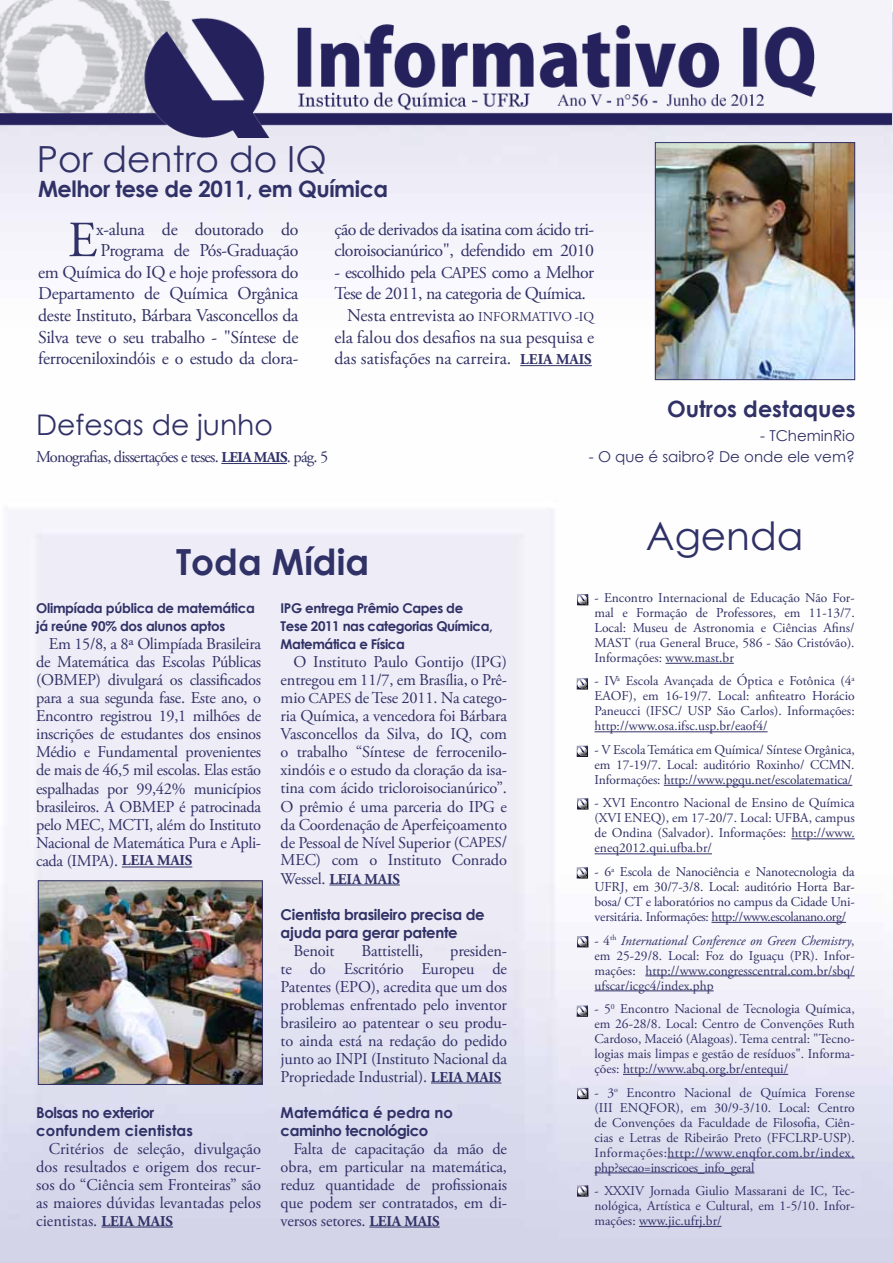
<style>
.page{position:relative;width:893px;height:1263px;background:#fff}
.page>*{position:absolute;margin:0;border:0;box-sizing:border-box;transform-origin:0 0}
.t1{font:50.55px "Adobe Garamond Pro";color:#303166}
.t2{font:39px "Century Gothic";color:#303166}
.t3{font:36px "Century Gothic";color:#303166}
.t4{font:700 36px "Century Gothic";color:#303166}
.t5{font:28.5px "Century Gothic";color:#303166}
.t6{font:700 22.5px "Century Gothic";letter-spacing:-.02em;color:#303166}
.t7{font:700 22.5px "Century Gothic";color:#303166}
.t8{font:18px/21.6px "Adobe Garamond Pro";letter-spacing:-.02em;color:#303166;text-align:right}
.t9{font:18px "Adobe Garamond Pro";color:#303166}
.t10{font:16.5px/18px "Adobe Garamond Pro";letter-spacing:-.01em;color:#303166;text-align:justify}
.t11{font:16.5px "Adobe Garamond Pro";letter-spacing:-.05em;color:#303166}
.t12{font:700 15px/18px "Century Gothic";letter-spacing:-.02em;color:#303166}
.t13{font:15px "Century Gothic";color:#303166}
.t14{font:700 15px/18px "Century Gothic";letter-spacing:.01em;color:#303166}
.t15{font:700 15px "Adobe Garamond Pro";letter-spacing:-.01em;color:#303166}
.t16{font:13.5px/15px "Adobe Garamond Pro";color:#303166;text-align:justify}
.t17{font:700 13.5px/18px "Century Gothic";letter-spacing:-.03em;color:#303166}
.s1{font-size:16.5px}
.s2{font-size:13.5px}
.s3{font-weight:700;font-size:15px}
.s4{font-size:15px}
.s5{font-weight:400;font-size:16.5px}
.s6{font-style:italic}
</style>
<div class="page">
<img style="left:0;top:13px;width:893px;height:1250px">
<hr style="left:221px;top:463px;width:66px;height:1px;background:#303166">
<img style="left:0;top:0;width:891px;height:138px">
<hr style="left:665px;top:663px;width:69px;height:1px;background:#303166">
<hr style="left:595px;top:731px;width:173px;height:1px;background:#303166">
<hr style="left:664px;top:785px;width:188px;height:1px;background:#303166">
<hr style="left:791px;top:838px;width:64px;height:1px;background:#303166">
<hr style="left:595px;top:853px;width:117px;height:1px;background:#303166">
<hr style="left:711px;top:922px;width:135px;height:1px;background:#303166">
<hr style="left:645px;top:975px;width:210px;height:1px;background:#303166">
<hr style="left:595px;top:990px;width:119px;height:1px;background:#303166">
<hr style="left:623px;top:1074px;width:165px;height:1px;background:#303166">
<hr style="left:668px;top:1157px;width:187px;height:1px;background:#303166">
<hr style="left:595px;top:1172px;width:159px;height:1px;background:#303166">
<hr style="left:639px;top:1226px;width:83px;height:1px;background:#303166">
<img style="left:40px;top:883px;width:221px;height:200px">
<div style="left:38px;top:881px;width:225px;height:204px;border:1px solid #303166"></div>
<hr style="left:122px;top:867px;width:70px;height:1px;background:#303166">
<hr style="left:101px;top:1227px;width:72px;height:1px;background:#303166">
<div style="left:575px;top:739px;width:15px;height:15px;background:#fff"></div>
<div style="left:575px;top:745px;width:15px;height:21px;background:#000;opacity:.75"></div>
<div style="left:566px;top:791px;width:25px;height:26px;background:#fff"></div>
<div style="left:568px;top:798px;width:23px;height:20px;background:#000;opacity:.75"></div>
<div style="left:566px;top:860px;width:24px;height:26px;background:#fff"></div>
<div style="left:568px;top:867px;width:22px;height:20px;background:#000;opacity:.75"></div>
<div style="left:566px;top:929px;width:25px;height:26px;background:#f7f6fc"></div>
<div style="left:568px;top:936px;width:23px;height:20px;background:#000;opacity:.75"></div>
<div style="left:566px;top:587px;width:25px;height:26px;background:#fff"></div>
<div style="left:568px;top:594px;width:23px;height:20px;background:#000;opacity:.75"></div>
<div style="left:566px;top:671px;width:24px;height:26px;background:#fff"></div>
<div style="left:568px;top:678px;width:22px;height:20px;background:#000;opacity:.75"></div>
<div style="left:566px;top:999px;width:24px;height:25px;background:#f1effa"></div>
<div style="left:568px;top:1005px;width:22px;height:21px;background:#000;opacity:.75"></div>
<div style="left:566px;top:1081px;width:25px;height:25px;background:#e4e4f3"></div>
<div style="left:568px;top:1087px;width:23px;height:21px;background:#000;opacity:.75"></div>
<div style="left:566px;top:1178px;width:25px;height:26px;background:#d9daee"></div>
<div style="left:568px;top:1185px;width:23px;height:20px;background:#000;opacity:.75"></div>
<hr style="left:329px;top:885px;width:71px;height:1px;background:#303166">
<hr style="left:431px;top:1083px;width:70px;height:1px;background:#303166">
<hr style="left:369px;top:1227px;width:71px;height:1px;background:#303166">
<hr style="left:520px;top:365px;width:72px;height:1px;background:#303166">
<img style="left:657px;top:144px;width:196px;height:234px">
<div style="left:655px;top:142px;width:200px;height:238px;border:1px solid #303166"></div>
<h3 class="t3" style="left:37px;top:134px;width:292px">Por dentro do IQ</h3>
<h3 class="t6" style="left:38px;top:172px;width:352px">Melhor tese de 2011, em Química</h3>
<p class="t8" style="left:38px;top:219px;width:262px">x-aluna de doutorado do Programa de Pós-Graduação<br>em Química do IQ e hoje professora do Departamento de Química Orgânica deste Instituto, Bárbara Vasconcellos da Silva teve o seu trabalho - "Síntese de ferroceniloxindóis e o estudo da clora-</p>
<h3 class="t8" style="left:334px;top:219px;width:261px;text-align:left">ção de derivados da isatina com ácido tri&shy;cloroisocianúrico", defendido em 2010</h3>
<h1 class="t1" style="left:68px;top:210px;width:31px">E</h1>
<h3 class="t8" style="left:334px;top:262px;width:261px">- escolhido pela <span class="s1">CAPES</span> como a Melhor</h3>
<h3 class="t8" style="left:334px;top:283px;width:253px">Tese de 2011, na categoria de Química.</h3>
<h3 class="t9" style="left:347px;top:304px;width:248px">Nesta entrevista ao <span class="s2">INFORMATIVO -IQ</span></h3>
<h3 class="t9" style="left:334px;top:326px;width:261px">ela falou dos desafios na sua pesquisa e</h3>
<h3 class="t9" style="left:334px;top:348px;width:259px">das satisfações na carreira. <span class="s3">LEIA MAIS</span></h3>
<h3 class="t5" style="left:36px;top:405px;width:238px">Defesas de junho</h3>
<p class="t11" style="left:36px;top:447px;width:294px">Monografias, dissertações e teses. <span class="s3">LEIA MAIS</span>. pág. 5</p>
<h3 class="t4" style="left:176px;top:535px;width:194px">Toda Mídia</h3>
<p class="t17" style="left:36px;top:599px;width:220px">Olimpíada pública de matemática já reúne 90% dos alunos aptos</p>
<p class="t10" style="left:36px;top:636px;width:227px;text-indent:13px">Em 15/8, a 8ª Olimpíada Brasileira de Matemática das Escolas Públicas (OBMEP) divulgará os classificados para a sua segunda fase. Este ano, o Encontro registrou 19,1 milhões de inscrições de estudantes dos ensinos Médio e Fundamental provenientes de mais de 46,5 mil escolas. Elas estão espalhadas por 99,42% municípios brasileiros. A OBMEP é patrocinada pelo MEC, MCTI, além do Instituto Nacional de Matemática Pura e Apli&shy;cada (IMPA). <span class="s3">LEIA MAIS</span></p>
<p class="t14" style="left:36px;top:1102px;width:158px">Bolsas no exterior confundem cientistas</p>
<p class="t10" style="left:36px;top:1140px;width:227px;text-indent:13px">Critérios de seleção, divulgação dos resultados e origem dos recur&shy;sos do “Ciência sem Fronteiras” são as maiores dúvidas levantadas pelos cientistas. <span class="s3">LEIA MAIS</span></p>
<p class="t17" style="left:281px;top:599px;width:214px">IPG entrega Prêmio Capes de<br>Tese 2011 nas categorias Química,<br>Matemática e Física</p>
<p class="t10" style="left:281px;top:654px;width:228px;text-indent:13px">O Instituto Paulo Gontijo (IPG) entregou em 11/7, em Brasília, o Prê&shy;mio <span class="s4">CAPES</span> de Tese 2011. Na catego&shy;ria Química, a vencedora foi Bárbara Vasconcellos da Silva, do IQ, com o trabalho “Síntese de ferrocenilo&shy;xindóis e o estudo da cloração da isa&shy;tina com ácido tricloroisocianúrico”.<br>O prêmio é uma parceria do IPG e da Coordenação de Aperfeiçoamento de Pessoal de Nível Superior (<span class="s4">CAPES</span>/ MEC) com o Instituto Conrado</p>
<p class="t15" style="left:281px;top:870px;width:121px"><span class="s5">Wessel.</span> LEIA MAIS</p>
<p class="t12" style="left:281px;top:904px;width:206px">Cientista brasileiro precisa de ajuda para gerar patente</p>
<p class="t10" style="left:293px;top:942px;width:43px">Benoit</p>
<p class="t10" style="left:361px;top:942px;width:63px">Battistelli,</p>
<p class="t10" style="left:281px;top:942px;width:228px;text-indent:170px">presiden&shy;te do Escritório Europeu de Patentes (EPO), acredita que um dos problemas enfrentado pelo inventor brasileiro ao patentear o seu produ&shy;to ainda está na redação do pedido junto ao INPI (Instituto Nacional da Propriedade Industrial). <span class="s3">LEIA MAIS</span></p>
<p class="t12" style="left:281px;top:1102px;width:174px">Matemática é pedra no caminho tecnológico</p>
<p class="t10" style="left:281px;top:1140px;width:228px;text-indent:13px">Falta de capacitação da mão de obra, em particular na matemática, reduz quantidade de profissionais que podem ser contratados, em di&shy;versos setores. <span class="s3">LEIA MAIS</span></p>
<h3 class="t7" style="left:667px;top:392px;width:190px">Outros destaques</h3>
<p class="t13" style="left:760px;top:425px;width:96px">- TCheminRio</p>
<p class="t13" style="left:589px;top:446px;width:268px">- O que é saibro? De onde ele vem?</p>
<h2 class="t2" style="left:646px;top:508px;width:159px">Agenda</h2>
<p class="t16" style="left:595px;top:591px;width:262px">- Encontro Internacional de Educação Não For&shy;mal e Formação de Professores, em 11-13/7.<br>Local: Museu de Astronomia e Ciências Afins/ MAST (rua General Bruce, 586 - São Cristóvão).<br>Informações: www.mast.br</p>
<p class="t16" style="left:595px;top:674px;width:262px">- IV<sup>a</sup> Escola Avançada de Óptica e Fotônica (4<sup>a </sup>EAOF), em 16-19/7. Local: anfiteatro Horácio Paneucci (IFSC/ USP São Carlos). Informações: http://www.osa.ifsc.usp.br/eaof4/</p>
<p class="t16" style="left:595px;top:743px;width:262px">- V Escola Temática em Química/ Síntese Orgânica, em 17-19/7. Local: auditório Roxinho/ CCMN.<br>Informações: http://www.pgqu.net/escolatematica/</p>
<p class="t16" style="left:595px;top:796px;width:262px">- XVI Encontro Nacional de Ensino de Química (XVI ENEQ), em 17-20/7. Local: UFBA, campus de Ondina (Salvador). Informações: http://www. eneq2012.qui.ufba.br/</p>
<p class="t16" style="left:595px;top:865px;width:262px">- 6<sup>a</sup> Escola de Nanociência e Nanotecnologia da UFRJ, em 30/7-3/8. Local: auditório Horta Bar&shy;bosa/ CT e laboratórios no campus da Cidade Uni&shy;versitária. Informações: http://www.escolanano.org/</p>
<p class="t16" style="left:595px;top:933px;width:262px">- 4<sup>th</sup> <span class="s6">International Conference on Green Chemistry</span>, em 25-29/8. Local: Foz do Iguaçu (PR). Infor&shy;mações: http://www.congresscentral.com.br/sbq/ ufscar/icgc4/index.php</p>
<p class="t16" style="left:595px;top:1002px;width:262px">- 5<sup>0</sup> Encontro Nacional de Tecnologia Química, em 26-28/8. Local: Centro de Convenções Ruth Cardoso, Maceió (Alagoas). Tema central: "Tecno&shy;logias mais limpas e gestão de resíduos". Informa&shy;ções: http://www.abq.org.br/entequi/</p>
<p class="t16" style="left:595px;top:1085px;width:262px">- 3<sup>o</sup> Encontro Nacional de Química Forense (III ENQFOR), em 30/9-3/10. Local: Centro de Convenções da Faculdade de Filosofia, Ciên&shy;cias e Letras de Ribeirão Preto (FFCLRP-USP).<br>Informações:http://www.enqfor.com.br/index. php?secao=inscricoes_info_geral</p>
<p class="t16" style="left:595px;top:1184px;width:262px">- XXXIV Jornada Giulio Massarani de IC, Tec&shy;nológica, Artística e Cultural, em 1-5/10. Infor&shy;mações: www.jic.ufrj.br/</p>
</div>
